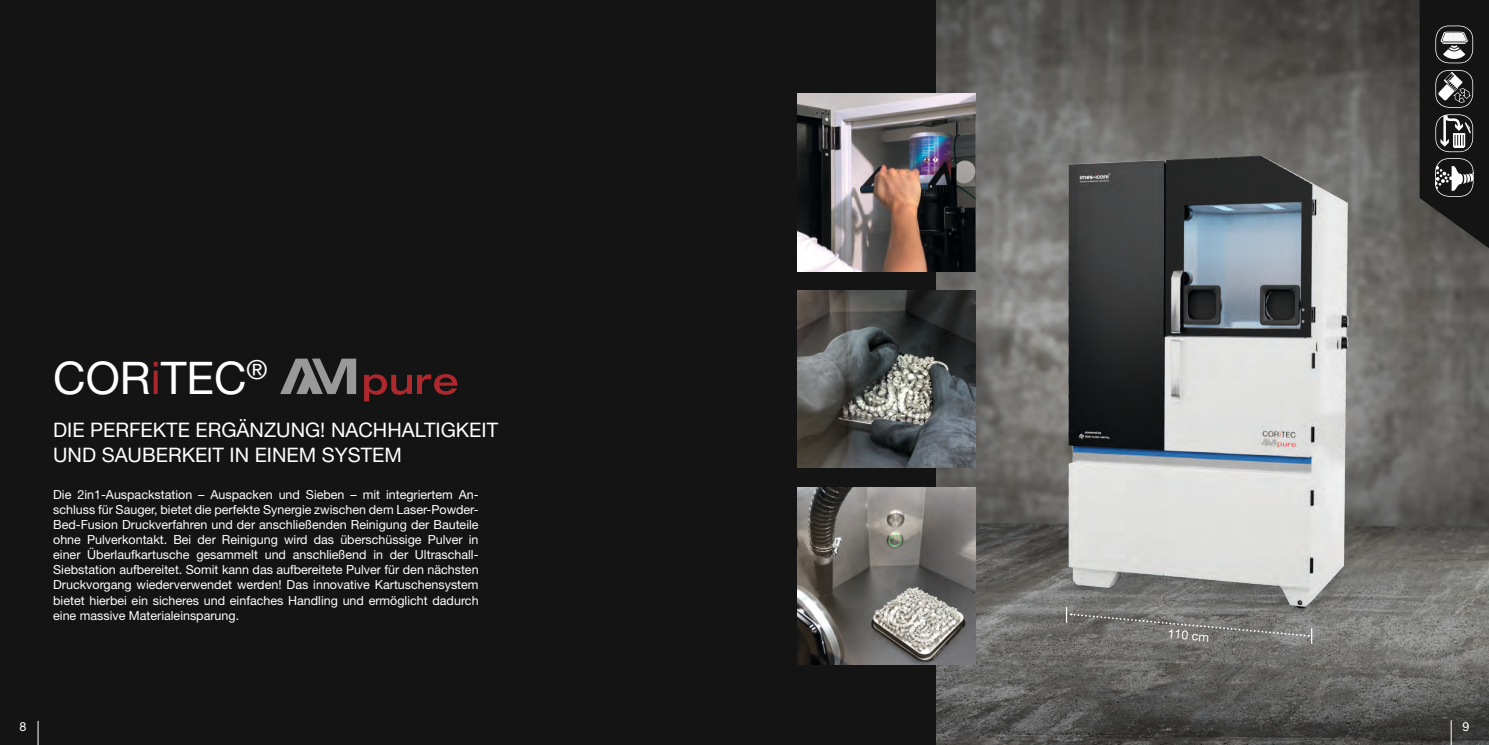
<style>
.page{position:relative;width:1489px;height:745px;background:#fff}
.page>*{position:absolute;margin:0;border:0;box-sizing:border-box;transform-origin:0 0}
.CORiTEC_Überschrifte{font:45px "Helvetica Neue LT Pro";color:#fff}
.Unterüberschrift_16p{font:20px "Helvetica Neue LT Pro";color:#fff}
.Fließtext_10pt_55rom{font:12.5px/15px "Helvetica Neue LT Pro";color:#fff;text-align:justify}
.Maßangabe_10pt_55rom{font:12.5px "Helvetica Neue LT Pro";color:#fff}
.s1{color:#ae282d}
</style>
<div class="page">
<img style="left:935px;top:0;width:553px;height:744px">
<div style="left:0;top:0;width:935px;height:744px;background:#131413"></div>
<svg style="left:1450px;top:720px;width:1px;height:24px"></svg>
<svg style="left:38px;top:720px;width:1px;height:24px"></svg>
<img style="left:797px;top:290px;width:22px;height:177px">
<img style="left:797px;top:487px;width:178px;height:177px">
<img style="left:797px;top:94px;width:22px;height:177px">
<svg style="left:280px;top:358px;width:76px;height:36px"></svg>
<svg style="left:364px;top:374px;width:93px;height:27px"></svg>
<img style="left:819px;top:71px;width:669px;height:576px">
<svg style="left:1065px;top:607px;width:247px;height:36px;background:#797977"></svg>
<svg style="left:1419px;top:0;width:69px;height:248px;background:#323332"></svg>
<p class="CORiTEC_Überschrifte" style="left:53px;top:350px;width:216px">COR<span class="s1">i</span>TEC<sup>®</sup></p>
<p class="Unterüberschrift_16p" style="left:53px;top:417px;width:446px">DIE PERFEKTE ERGÄNZUNG! NACHHALTIGKEIT</p>
<p class="Unterüberschrift_16p" style="left:53px;top:442px;width:350px">UND SAUBERKEIT IN EINEM SYSTEM</p>
<p class="Fließtext_10pt_55rom" style="left:53px;top:487px;width:427px">Die 2in1-Auspackstation – Auspacken und Sieben – mit integriertem An&shy;schluss für Sauger, bietet die perfekte Synergie zwischen dem Laser-Powder-Bed-Fusion Druckverfahren und der anschließenden Reinigung der Bauteile ohne Pulverkontakt. Bei der Reinigung wird das überschüssige Pulver in einer Überlaufkartusche gesammelt und anschließend in der Ultraschall-Siebstation aufbereitet. Somit kann das aufbereitete Pulver für den nächsten Druckvorgang wiederverwendet werden! Das innovative Kartuschensystem bietet hierbei ein sicheres und einfaches Handling und ermöglicht dadurch eine massive Materialeinsparung.</p>
<p class="Maßangabe_10pt_55rom" style="left:1168px;top:625px;width:43px;rotate:5deg">110 cm</p>
<p class="Fließtext_10pt_55rom" style="left:19px;top:718px;width:8px">8</p>
<p class="Fließtext_10pt_55rom" style="left:1462px;top:718px;width:8px">9</p>
</div>
